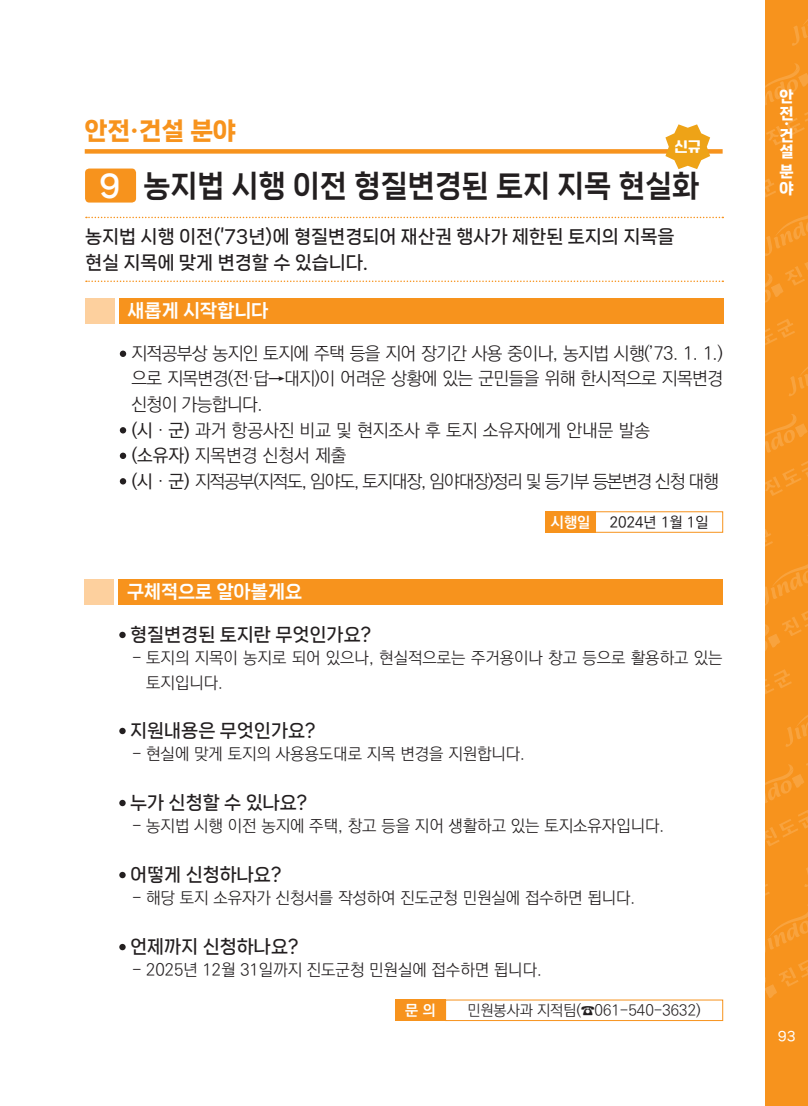
<style>
.page{position:relative;width:808px;height:1106px;background:#fff}
.page>*{position:absolute;margin:0;border:0;box-sizing:border-box;transform-origin:0 0}
.t1{font:30px "Nanum Square Neo d Eb";color:#231f20;scale:.95 1}
.t2{font:30px "Nanum Square Neo d Eb";color:#fff}
.t3{font:24px "Nanum Square Neo e Hv";color:#f7931d}
.t4{font:18px "Nanum Square Neo c Bd";color:#231f20}
.t5{font:18px/25.5px "Ko Pub World Dotum PL";letter-spacing:-.03em;color:#231f20;text-align:justify}
.t6{font:18px "Ko Pub World Dotum PL";color:#231f20}
.t7{font:18px "Ko Pub World Dotum PL";letter-spacing:-.06em;color:#231f20}
.t8{font:18px "Nanum Square Neo d Eb";color:#fff}
.t9{font:16.5px/24.8px "Ko Pub World Dotum PL";color:#231f20}
.t10{font:15px "Ko Pub World Dotum PL";color:#231f20}
.t11{font:15px "Ko Pub World Dotum PM";color:#231f20}
.t12{font:15px/16.5px "Nanum Square Neo e Hv";color:#fff}
.t13{font:15px "Ko Pub World Dotum PB";color:#fff}
.t14{font:15px "OTMBC 1961 Gulim M";color:#fff}
.t15{font:12.75px "Nanum Square Neo c Bd";color:#fff}
.s1{font-family:"Ko Pub World Dotum PM"}
</style>
<div class="page">
<div style="left:85px;top:149px;width:638px;height:5px;background:#f7931d"></div>
<div style="left:765px;top:0;width:43px;height:1106px;background:#f7931d"></div>
<svg style="left:792px;top:19px;width:16px;height:27px"></svg>
<svg style="left:765px;top:63px;width:43px;height:82px"></svg>
<svg style="left:765px;top:179px;width:11px;height:19px"></svg>
<svg style="left:765px;top:215px;width:43px;height:88px"></svg>
<svg style="left:765px;top:319px;width:43px;height:77px"></svg>
<svg style="left:765px;top:414px;width:43px;height:82px"></svg>
<svg style="left:765px;top:529px;width:43px;height:122px"></svg>
<svg style="left:765px;top:669px;width:43px;height:78px"></svg>
<svg style="left:765px;top:763px;width:43px;height:83px"></svg>
<svg style="left:765px;top:884px;width:5px;height:12px"></svg>
<svg style="left:804px;top:867px;width:4px;height:20px"></svg>
<svg style="left:765px;top:905px;width:43px;height:93px"></svg>
<div style="left:85px;top:168px;width:51px;height:34px;background:#f7931d;border-radius:4px"></div>
<svg style="left:86px;top:217px;width:637px;height:1px"></svg>
<svg style="left:86px;top:280px;width:637px;height:2px"></svg>
<div style="left:119px;top:298px;width:604px;height:25px;background:#f7931d"></div>
<div style="left:85px;top:298px;width:30px;height:25px;background:#fdd09e"></div>
<div style="left:119px;top:579px;width:603px;height:25px;background:#f7931d"></div>
<div style="left:85px;top:579px;width:29px;height:25px;background:#fdd09e"></div>
<div style="left:395px;top:999px;width:50px;height:21px;background:#f7931d"></div>
<div style="left:545px;top:511px;width:51px;height:21px;background:#f7931d"></div>
<div style="left:119px;top:631px;width:7px;height:7px;background:#231f20;border-radius:50%"></div>
<div style="left:119px;top:727px;width:7px;height:7px;background:#231f20;border-radius:50%"></div>
<svg style="left:119px;top:799px;width:7px;height:7px"></svg>
<svg style="left:119px;top:871px;width:7px;height:7px"></svg>
<svg style="left:119px;top:943px;width:7px;height:7px"></svg>
<div style="left:120px;top:350px;width:6px;height:7px;background:#231f20;border-radius:50%"></div>
<svg style="left:120px;top:427px;width:6px;height:6px"></svg>
<div style="left:120px;top:452px;width:6px;height:7px;background:#231f20;border-radius:50%"></div>
<svg style="left:120px;top:478px;width:6px;height:6px"></svg>
<svg style="left:665px;top:124px;width:45px;height:45px"></svg>
<h2 class="t3" style="left:85px;top:118px;width:153px">안전·건설 분야</h2>
<p class="t2" style="left:99px;top:169px;width:23px">9</p>
<p class="t1" style="left:144px;top:169px;width:587px">농지법 시행 이전 형질변경된 토지 지목 현실화</p>
<p class="t4" style="left:85px;top:227px;width:591px">농지법 시행 이전(’73년)에 형질변경되어 재산권 행사가 제한된 토지의 지목을</p>
<p class="t4" style="left:85px;top:252px;width:284px">현실 지목에 맞게 변경할 수 있습니다.</p>
<p class="t8" style="left:128px;top:301px;width:142px">새롭게 시작합니다</p>
<p class="t14" style="left:675px;top:139px;width:28px">신규</p>
<p class="t5" style="left:131px;top:341px;width:593px">지적공부상 농지인 토지에 주택 등을 지어 장기간 사용 중이나, 농지법 시행(’73. 1. 1.) 으로 지목변경(전·답→대지)이 어려운 상황에 있는 군민들을 위해 한시적으로 지목변경 신청이 가능합니다.</p>
<p class="t6" style="left:131px;top:417px;width:520px"><span class="s1">(시 · 군)</span> 과거 항공사진 비교 및 현지조사 후 토지 소유자에게 안내문 발송</p>
<p class="t6" style="left:131px;top:443px;width:217px"><span class="s1">(소유자)</span> 지목변경 신청서 제출</p>
<p class="t7" style="left:131px;top:468px;width:589px"><span class="s1">(시 · 군)</span> 지적공부(지적도, 임야도, 토지대장, 임야대장)정리 및 등기부 등본변경 신청 대행</p>
<p class="t8" style="left:127px;top:582px;width:177px">구체적으로 알아볼게요</p>
<p class="t13" style="left:551px;top:511px;width:41px">시행일</p>
<p class="t11" style="left:610px;top:511px;width:100px">2024년 1월 1일</p>
<p class="t4" style="left:130px;top:625px;width:242px">형질변경된 토지란 무엇인가요?</p>
<p class="t9" style="left:146px;top:646px;width:578px;text-indent:-14px">- 토지의 지목이 농지로 되어 있으나, 현실적으로는 주거용이나 창고 등으로 활용하고 있는 토지입니다.</p>
<p class="t4" style="left:130px;top:721px;width:187px">지원내용은 무엇인가요?</p>
<p class="t9" style="left:132px;top:742px;width:395px">- 현실에 맞게 토지의 사용용도대로 지목 변경을 지원합니다.</p>
<p class="t4" style="left:130px;top:793px;width:178px">누가 신청할 수 있나요?</p>
<p class="t9" style="left:132px;top:814px;width:534px">- 농지법 시행 이전 농지에 주택, 창고 등을 지어 생활하고 있는 토지소유자입니다.</p>
<p class="t4" style="left:130px;top:865px;width:153px">어떻게 신청하나요?</p>
<p class="t9" style="left:132px;top:886px;width:505px">- 해당 토지 소유자가 신청서를 작성하여 진도군청 민원실에 접수하면 됩니다.</p>
<p class="t4" style="left:130px;top:937px;width:170px">언제까지 신청하나요?</p>
<p class="t9" style="left:132px;top:958px;width:411px">- 2025년 12월 31일까지 진도군청 민원실에 접수하면 됩니다.</p>
<p class="t13" style="left:405px;top:999px;width:32px">문 의</p>
<p class="t10" style="left:467px;top:999px;width:235px">민원봉사과 지적팀(☎061-540-3632)</p>
<p class="t12" style="left:780px;top:89px;width:15px">안 전</p>
<p class="t12" style="left:794px;top:121px;width:7px;rotate:90deg">·</p>
<p class="t12" style="left:780px;top:127px;width:15px">건 설</p>
<p class="t12" style="left:780px;top:164px;width:15px">분 야</p>
<p class="t15" style="left:778px;top:1029px;width:19px">93</p>
</div>
